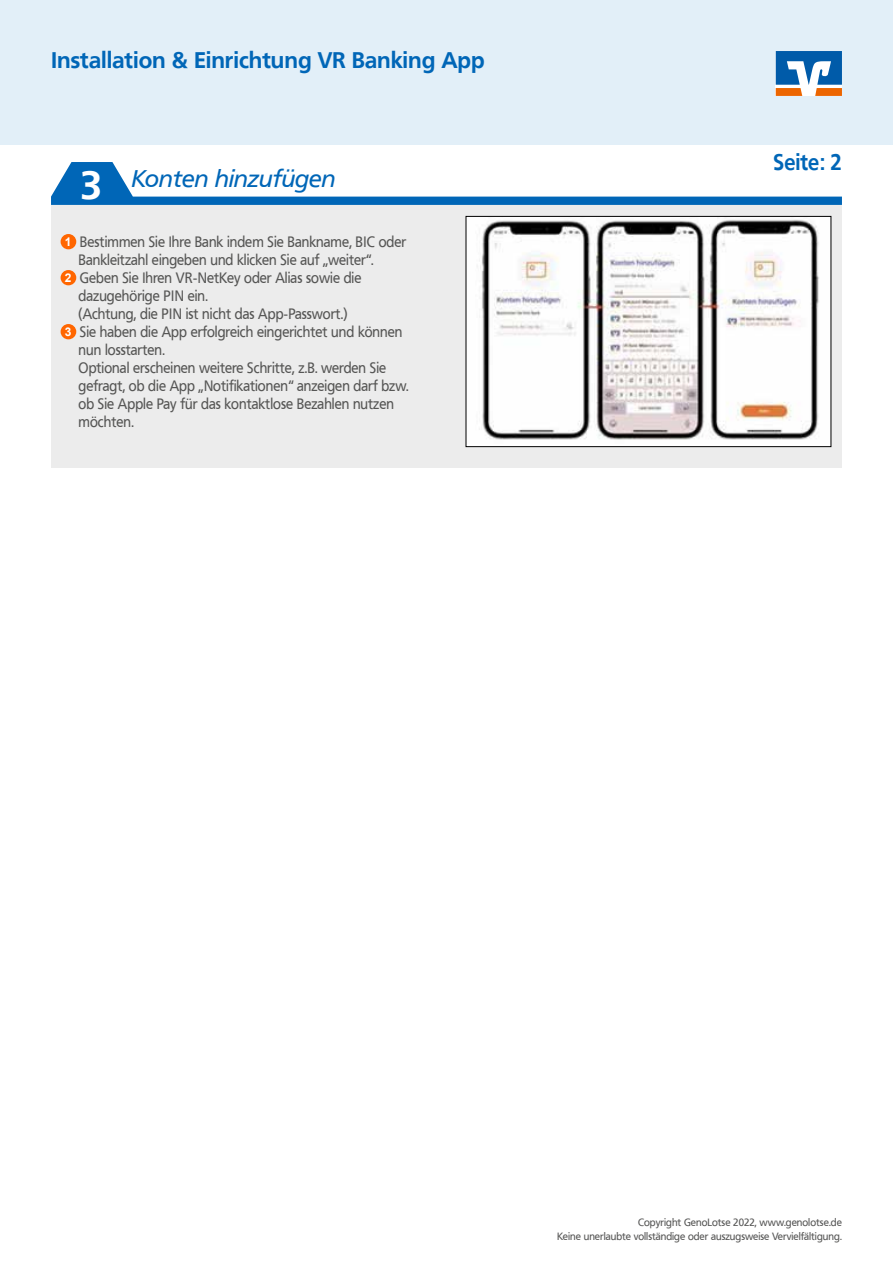
<style>
.page{position:relative;width:893px;height:1263px;background:#fff}
.page>*{position:absolute;margin:0;border:0;box-sizing:border-box;transform-origin:0 0}
.t1{font:700 39.3px "Frutiger VR";color:#fff}
.t2{font:italic 24px "Frutiger VR";color:#0066b7}
.t3{font:700 22.5px "Frutiger VR";color:#0066b7}
.t4{font:700 22.5px "Frutiger VR";color:#0066b7;scale:.9 1}
.t5{font:15px "Frutiger VR";color:#565655;scale:.9 1}
.t6{font:10.5px/13.5px "Frutiger VR";color:#565655;text-align:right;scale:.95 1}
.s1{font-family:"Arial";font-weight:700;font-size:12px;color:#fff}
</style>
<div class="page">
<div style="left:0;top:0;width:893px;height:145px;background:#e2eff8"></div>
<svg style="left:776px;top:51px;width:66px;height:45px;background:#6e8eac"></svg>
<div style="left:51px;top:201px;width:791px;height:267px;background:#ececec"></div>
<svg style="left:51px;top:162px;width:791px;height:43px"></svg>
<div style="left:61px;top:234px;width:15px;height:15px;background:#f60;border-radius:50%"></div>
<div style="left:61px;top:270px;width:15px;height:15px;background:#f60;border-radius:50%"></div>
<div style="left:61px;top:324px;width:15px;height:15px;background:#f60;border-radius:50%"></div>
<img style="left:468px;top:218px;width:361px;height:226px">
<div style="left:466px;top:216px;width:365px;height:231px;border:1px solid #000"></div>
<h3 class="t3" style="left:51px;top:47px;width:435px">Installation &amp; Einrichtung VR Banking App</h3>
<h2 class="t2" style="left:132px;top:164px;width:205px">Konten hinzufügen</h2>
<h1 class="t1" style="left:80px;top:161px;width:24px">3</h1>
<p class="t5" style="left:65px;top:233px;width:381px"><span class="s1">1</span> Bestimmen Sie Ihre Bank indem Sie Bankname, BIC oder</p>
<p class="t5" style="left:79px;top:251px;width:330px">Bankleitzahl eingeben und klicken Sie auf „weiter“.</p>
<p class="t5" style="left:65px;top:269px;width:331px"><span class="s1">2</span> Geben Sie Ihren VR-NetKey oder Alias sowie die</p>
<p class="t5" style="left:79px;top:287px;width:145px">dazugehörige PIN ein.</p>
<p class="t5" style="left:79px;top:305px;width:300px">(Achtung, die PIN ist nicht das App-Passwort.)</p>
<p class="t5" style="left:65px;top:323px;width:377px"><span class="s1">3</span> Sie haben die App erfolgreich eingerichtet und können</p>
<p class="t5" style="left:79px;top:341px;width:97px">nun losstarten.</p>
<p class="t5" style="left:79px;top:359px;width:343px">Optional erscheinen weitere Schritte, z.B. werden Sie</p>
<p class="t5" style="left:79px;top:377px;width:368px">gefragt, ob die App „Notifikationen“ anzeigen darf bzw.</p>
<p class="t5" style="left:79px;top:395px;width:352px">ob Sie Apple Pay für das kontaktlose Bezahlen nutzen</p>
<p class="t5" style="left:79px;top:413px;width:63px">möchten.</p>
<h3 class="t4" style="left:774px;top:149px;width:77px">Seite: 2</h3>
<p class="t6" style="left:557px;top:1216px;width:301px">Copyright GenoLotse 2022, www.genolotse.de<br>Keine unerlaubte vollständige oder auszugsweise Vervielfältigung.</p>
</div>
